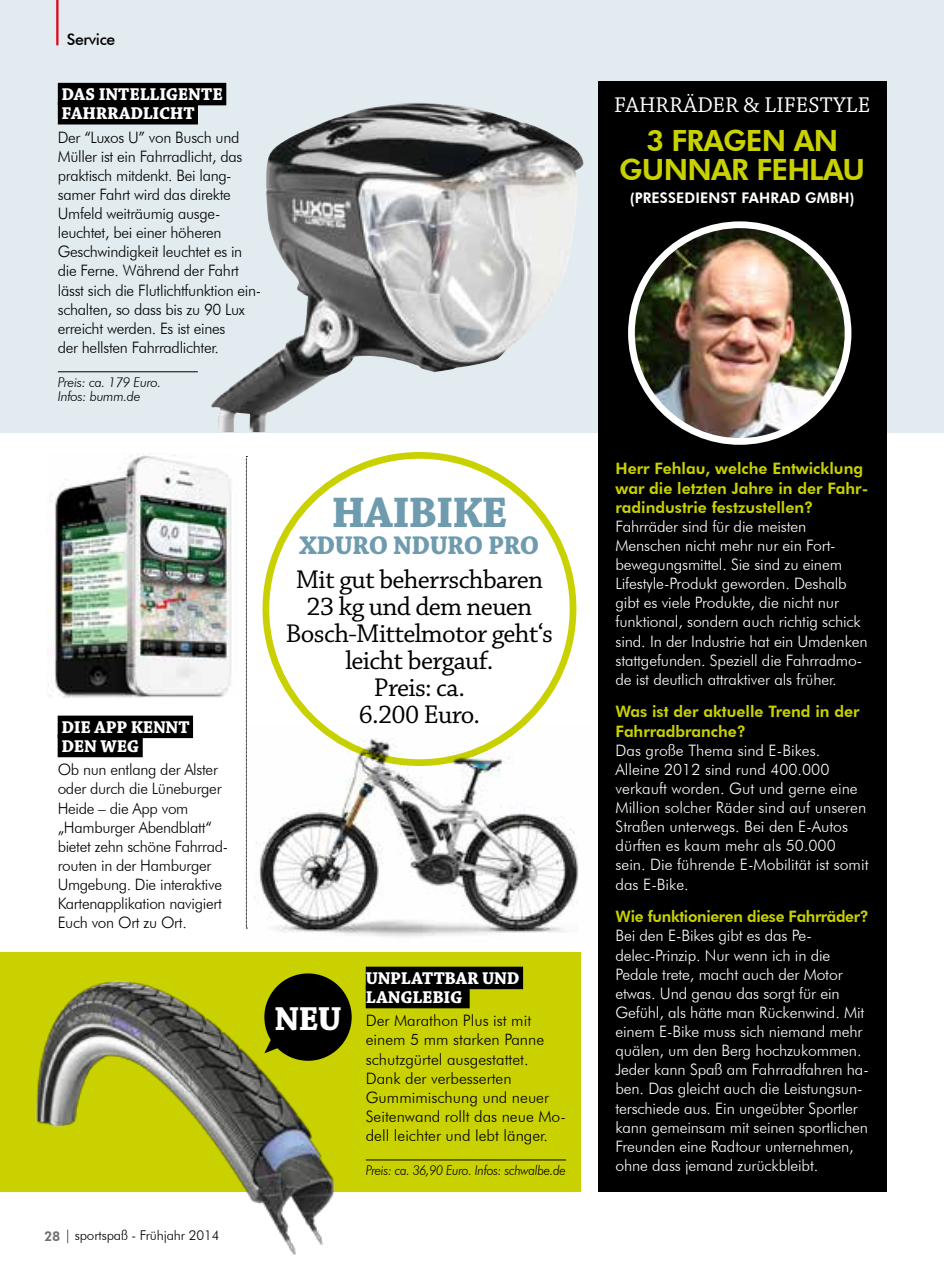
<style>
.page{position:relative;width:944px;height:1276px;background:#fff}
.page>*{position:absolute;margin:0;border:0;box-sizing:border-box;transform-origin:0 0}
.t1{font:700 45px "Chaparral Pro";letter-spacing:-.025em;color:#6e9bae}
.t2{font:700 34.88px "Chaparral Pro";color:#fff}
.t3{font:800 29.25px/29.2px "Futura BT";letter-spacing:-.025em;color:#c9d200;text-align:center}
.t4{font:27px/27px "Chaparral Pro";letter-spacing:-.025em;color:#000;text-align:center}
.t5{font:700 27px "Chaparral Pro";letter-spacing:-.02em;color:#6e9bae}
.t6{font:22.5px "Chaparral Pro";letter-spacing:.01em;color:#fff}
.t7{font:700 18px/19.1px "Chaparral Pro";letter-spacing:-.01em;color:#fff}
.t8{font:300 15.75px/19.1px "Futura BT";letter-spacing:-.01em;color:#fff}
.t9{font:300 15.75px/19.1px "Futura BT";letter-spacing:-.02em;color:#000}
.t10{font:300 15.75px/19.1px "Futura BT";color:#000}
.t11{font:800 15.75px/19.1px "Futura BT";color:#c9d200}
.t12{font:800 15.75px "Futura BT";letter-spacing:-.02em;color:#c9d200}
.t13{font:500 15.75px "Futura BT";letter-spacing:-.025em;color:#000}
.t14{font:800 14.62px "Futura BT";letter-spacing:.01em;color:#fff}
.t15{font:italic 300 13.5px "Futura BT";letter-spacing:-.025em;color:#000;scale:.93 1}
.t16{font:italic 300 13.5px/14.6px "Futura BT";letter-spacing:-.025em;color:#000}
.t17{font:300 13.5px "Futura BT";letter-spacing:-.01em;color:#000}
.s1{font-weight:800;color:#707172}
</style>
<div class="page">
<div style="left:0;top:0;width:944px;height:432px;background:#e2ebef"></div>
<img style="left:210px;top:103px;width:374px;height:329px">
<div style="left:598px;top:81px;width:289px;height:1111px;background:#000"></div>
<div style="left:0;top:952px;width:580px;height:240px;background:#c9d200"></div>
<div style="left:58px;top:715px;width:135px;height:23px;background:#000"></div>
<div style="left:58px;top:735px;width:85px;height:22px;background:#000"></div>
<div style="left:366px;top:966px;width:157px;height:23px;background:#000"></div>
<div style="left:366px;top:986px;width:104px;height:22px;background:#000"></div>
<hr style="left:366px;top:1159px;width:200px;height:1px;background:#000">
<div style="left:58px;top:83px;width:168px;height:22px;background:#000"></div>
<div style="left:58px;top:102px;width:140px;height:22px;background:#000"></div>
<hr style="left:58px;top:371px;width:140px;height:1px;background:#000">
<svg style="left:246px;top:456px;width:1px;height:269px"></svg>
<img style="left:47px;top:453px;width:185px;height:244px">
<img style="left:245px;top:725px;width:334px;height:212px">
<img style="left:35px;top:977px;width:404px;height:278px">
<img style="left:631px;top:225px;width:217px;height:216px;border-radius:108px">
<div style="left:628px;top:221px;width:223px;height:224px;border:7px solid #fff;border-radius:50%"></div>
<hr style="left:56px;top:0;width:2px;height:45px;background:#e2001a">
<p class="t13" style="left:67px;top:30px;width:50px">Service</p>
<p class="t7" style="left:62px;top:85px;width:163px">DAS INTELLIGENTE<br>FAHRRADLICHT</p>
<p class="t9" style="left:58px;top:127px;width:205px">Der “Luxos U” von Busch und<br>Müller ist ein Fahrradlicht, das praktisch mitdenkt. Bei lang&shy;samer Fahrt wird das direkte<br>Umfeld weiträumig ausge&shy;leuchtet, bei einer höheren<br>Geschwindigkeit leuchtet es in die Ferne. Während der Fahrt lässt sich die Flutlichtfunktion ein&shy;schalten, so dass bis zu 90 Lux erreicht werden. Es ist eines<br>der hellsten Fahrradlichter.</p>
<p class="t16" style="left:58px;top:374px;width:105px">Preis: ca. 179 Euro.<br>Infos: bumm.de</p>
<p class="t7" style="left:61px;top:717px;width:130px">DIE APP KENNT<br>DEN WEG</p>
<p class="t9" style="left:58px;top:760px;width:172px">Ob nun entlang der Alster oder durch die Lüneburger<br>Heide – die App vom „Hamburger Abendblatt“ bietet zehn schöne Fahrrad&shy;routen in der Hamburger<br>Umgebung. Die interaktive<br>Kartenapplikation navigiert<br>E uch von Ort zu Ort.</p>
<p class="t17" style="left:44px;top:1226px;width:177px"><span class="s1">28</span> | sportspaß - Frühjahr 2014</p>
<h1 class="t1" style="left:331px;top:487px;width:178px">HAIBIKE</h1>
<h3 class="t5" style="left:300px;top:530px;width:241px">XDURO NDURO PRO</h3>
<h3 class="t4" style="left:286px;top:567px;width:269px">Mit gut beherrschbaren<br>23 kg und dem neuen<br>Bosch-Mittelmotor geht‘s leicht bergauf.<br>Preis: ca.<br>6.200 Euro.</h3>
<h2 class="t2" style="left:274px;top:998px;width:23px">NEU</h2>
<p class="t7" style="left:366px;top:968px;width:155px">UNPLATTBAR UND<br>LANGLEBIG</p>
<p class="t10" style="left:366px;top:1011px;width:202px">Der Marathon Plus ist mit einem 5 mm starken Panne schutzgürtel ausgestattet.<br>Dank der verbesserten<br>Gummimischung und neuer<br>Seitenwand rollt das neue Mo&shy;dell leichter und lebt länger.</p>
<p class="t15" style="left:366px;top:1162px;width:217px">Preis: ca. 36,90 Euro. Infos: schwalbe.de</p>
<h3 class="t6" style="left:614px;top:93px;width:163px">Fah rräde r &amp; Lifest</h3>
<h3 class="t6" style="left:833px;top:93px;width:36px">yle</h3>
<h3 class="t3" style="left:619px;top:126px;width:248px">3 Fragen an<br>Gunnar Fehlau</h3>
<p class="t14" style="left:630px;top:189px;width:188px">(Pressedienst Fahrad GmbH</p>
<p class="t14" style="left:850px;top:189px;width:6px">)</p>
<p class="t11" style="left:615px;top:459px;width:254px">Herr Fehlau, welche Entwicklung war die letzten Jahre in der Fahr&shy;radindustrie festzustellen?</p>
<p class="t8" style="left:615px;top:516px;width:254px">Fahrräder sind für die meisten Menschen nicht mehr nur ein Fort&shy;bewegungsmittel. Sie sind zu einem Lifestyle-Produkt geworden. Deshalb gibt es viele Produkte, die nicht nur funktional, sondern auch richtig schick sind. I n der I ndustrie hat ein Umdenken stattgefunden. Speziell die Fahrradmo&shy;de ist deutlich attraktiver als früher.</p>
<p class="t11" style="left:615px;top:702px;width:246px">Was ist der aktuelle Trend in der<br>Fahrradbranche?</p>
<p class="t8" style="left:615px;top:740px;width:255px">Das große Thema sind E -Bikes.<br>Alleine 2012 sind rund 400.000 verkauft worden. Gut und gerne eine<br>Million solcher Räder sind auf unseren<br>Straßen unterwegs. Bei den E -Autos dürften es kaum mehr als 50.000 sein. Die führende E -Mobilität ist somit das E-Bike.</p>
<p class="t12" style="left:615px;top:907px;width:255px">Wie funktionieren diese Fahrräder?</p>
<p class="t8" style="left:615px;top:926px;width:255px">Bei den E -Bikes gibt es das Pe&shy;delec-Prinzip. N ur wenn ich in die Pedale trete, macht auch der Motor etwas. Und genau das sorgt für ein Gefühl, als hätte man Rückenwind. Mit einem E -Bike muss sich niemand mehr quälen, um den Berg hochzukommen.<br>Jeder kann Spaß am Fahrradfahren ha&shy;ben. Das gleicht auch die Leistungsun&shy;terschiede aus. Ein ungeübter Sportler kann gemeinsam mit seinen sportlichen Freunden eine Radtour unternehmen, ohne dass jemand zurückbleibt.</p>
</div>
